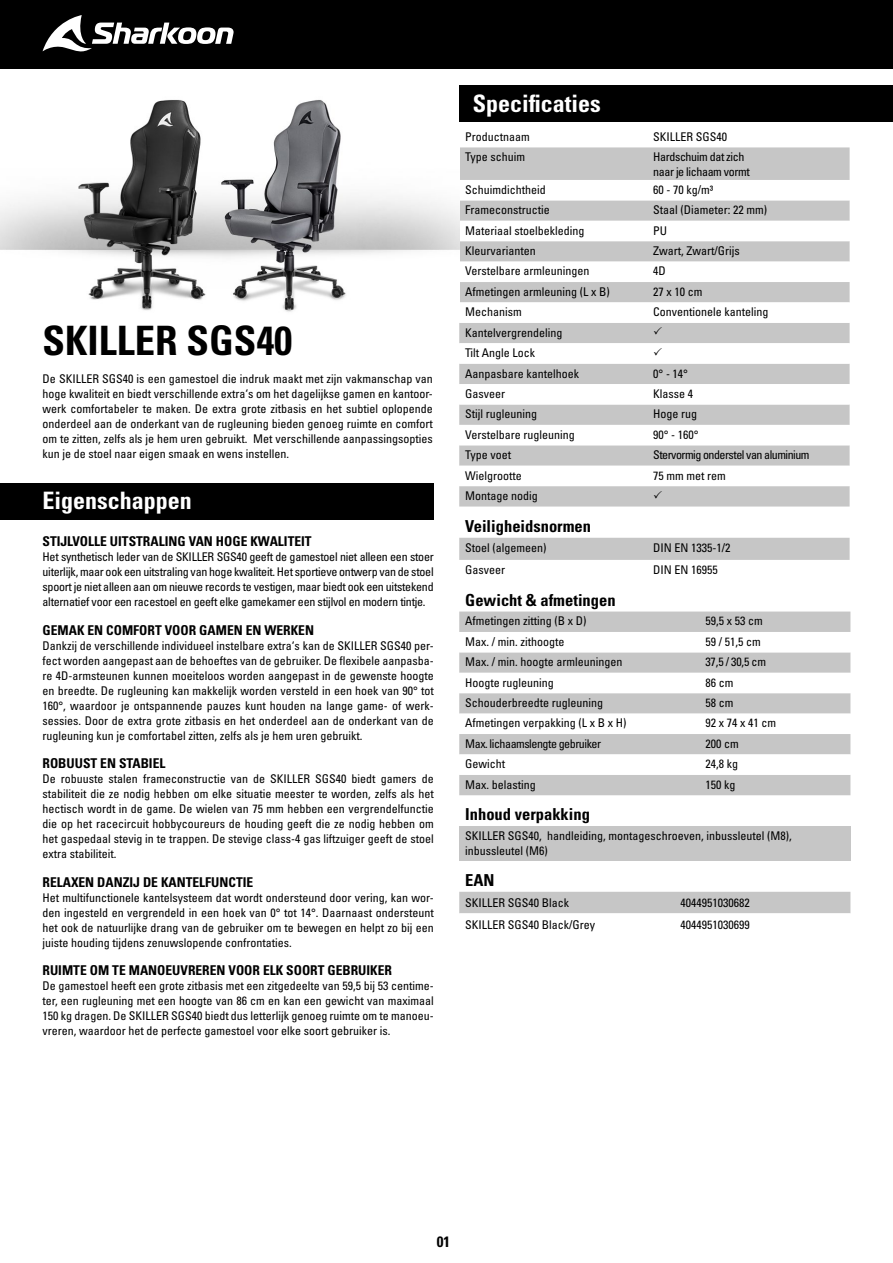
<style>
.page{position:relative;width:893px;height:1263px;background:#fff}
.page>*{position:absolute;margin:0;border:0;box-sizing:border-box;transform-origin:0 0}
.t1{font:40.5px "Univers LTCYR 67 Bold Cond";color:#000}
.t2{font:24px "Univers LTCYR 67 Bold Cond";color:#fff}
.t3{font:16.5px "Univers LTCYR 67 Bold Cond";color:#000}
.t4{font:15px "Univers LTCYR 67 Bold Cond";color:#000}
.t5{font:13.5px "Univers LTCYR 67 Bold Cond";color:#000}
.t6{font:condensed 12px/15px "Univers LTCYR 57";color:#000;text-align:justify}
.t7{font:condensed 12px "Univers LTCYR 57";letter-spacing:-.04em;color:#000}
.t8{font:condensed 12px/14.4px "Univers LTCYR 57";letter-spacing:-.03em;color:#000}
</style>
<div class="page">
<div style="left:0;top:0;width:893px;height:69px;background:#000"></div>
<svg style="left:43px;top:15px;width:191px;height:37px"></svg>
<div style="left:0;top:483px;width:434px;height:37px;background:#000"></div>
<div style="left:459px;top:147px;width:391px;height:359px;background:#c6c6c6"></div>
<svg style="left:459px;top:180px;width:391px;height:184px"></svg>
<div style="left:459px;top:538px;width:391px;height:22px;background:#c6c6c6"></div>
<div style="left:459px;top:611px;width:391px;height:184px;background:#c6c6c6"></div>
<svg style="left:459px;top:632px;width:391px;height:143px"></svg>
<div style="left:459px;top:826px;width:391px;height:34px;background:#c6c6c6"></div>
<div style="left:459px;top:892px;width:391px;height:21px;background:#c6c6c6"></div>
<img style="left:0;top:100px;width:459px;height:212px">
<div style="left:459px;top:85px;width:434px;height:37px;background:#000"></div>
<svg style="left:654px;top:327px;width:8px;height:8px"></svg>
<svg style="left:654px;top:347px;width:8px;height:8px"></svg>
<svg style="left:459px;top:384px;width:391px;height:114px"></svg>
<h1 class="t1" style="left:43px;top:316px;width:251px">SKILLER SGS40</h1>
<p class="t6" style="left:43px;top:371px;width:392px">De SKILLER SGS40 is een gamestoel die indruk maakt met zijn vakmanschap van hoge kwaliteit en biedt verschillende extra‘s om het dagelijkse gamen en kantoor&shy;werk comfortabeler te maken. De extra grote zitbasis en het subtiel oplopende onderdeel aan de onderkant van de rugleuning bieden genoeg ruimte en comfort om te zitten, zelfs als je hem uren gebruikt. Met verschillende aanpassingsopties kun je de stoel naar eigen smaak en wens instellen.</p>
<h2 class="t2" style="left:43px;top:486px;width:151px">Eigenschappen</h2>
<p class="t5" style="left:43px;top:533px;width:271px">STIJLVOLLE UITSTRALING VAN HOGE KWALITEIT</p>
<p class="t6" style="left:43px;top:549px;width:393px">Het synthetisch leder van de SKILLER SGS40 geeft de gamestoel niet alleen een stoer uiterlijk, maar ook een uitstraling van hoge kwaliteit. Het sportieve ontwerp van de stoel spoort je niet alleen aan om nieuwe records te vestigen, maar biedt ook een uitstekend alternatief voor een racestoel en geeft elke gamekamer een stijlvol en modern tintje.</p>
<p class="t5" style="left:43px;top:622px;width:273px">GEMAK EN COMFORT VOOR GAMEN EN WERKEN</p>
<p class="t6" style="left:43px;top:638px;width:393px">Dankzij de verschillende individueel instelbare extra‘s kan de SKILLER SGS40 per&shy;fect worden aangepast aan de behoeftes van de gebruiker. De flexibele aanpasba&shy;re 4D-armsteunen kunnen moeiteloos worden aangepast in de gewenste hoogte en breedte. De rugleuning kan makkelijk worden versteld in een hoek van 90° tot 160°, waardoor je ontspannende pauzes kunt houden na lange game- of werk&shy;sessies. Door de extra grote zitbasis en het onderdeel aan de onderkant van de rugleuning kun je comfortabel zitten, zelfs als je hem uren gebruikt.</p>
<p class="t5" style="left:43px;top:755px;width:124px">ROBUUST EN STABIEL</p>
<p class="t6" style="left:43px;top:771px;width:393px">De robuuste stalen frameconstructie van de SKILLER SGS40 biedt gamers de stabiliteit die ze nodig hebben om elke situatie meester te worden, zelfs als het hectisch wordt in de game. De wielen van 75 mm hebben een vergrendelfunctie die op het racecircuit hobbycoureurs de houding geeft die ze nodig hebben om het gaspedaal stevig in te trappen. De stevige class-4 gas liftzuiger geeft de stoel extra stabiliteit.</p>
<p class="t5" style="left:43px;top:874px;width:212px">RELAXEN DANZIJ DE KANTELFUNCTIE</p>
<p class="t6" style="left:43px;top:890px;width:393px">Het multifunctionele kantelsysteem dat wordt ondersteund door vering, kan wor&shy;den ingesteld en vergrendeld in een hoek van 0° tot 14°. Daarnaast ondersteunt het ook de natuurlijke drang van de gebruiker om te bewegen en helpt zo bij een juiste houding tijdens zenuwslopende confrontaties.</p>
<p class="t5" style="left:43px;top:962px;width:351px">RUIMTE OM TE MANOEUVREREN VOOR ELK SOORT GEBRUIKER</p>
<p class="t6" style="left:43px;top:978px;width:393px">De gamestoel heeft een grote zitbasis met een zitgedeelte van 59,5 bij 53 centime&shy;ter, een rugleuning met een hoogte van 86 cm en kan een gewicht van maximaal 150 kg dragen. De SKILLER SGS40 biedt dus letterlijk genoeg ruimte om te manoeu&shy;vreren, waardoor het de perfecte gamestoel voor elke soort gebruiker is.</p>
<h2 class="t2" style="left:473px;top:89px;width:130px">Specificaties</h2>
<p class="t6" style="left:465px;top:129px;width:66px">Productnaam</p>
<p class="t6" style="left:653px;top:129px;width:76px">SKILLER SGS40</p>
<p class="t6" style="left:465px;top:149px;width:61px">Type schuim</p>
<p class="t8" style="left:653px;top:150px;width:98px">Hardschuim dat zich naar je lichaam vormt</p>
<p class="t6" style="left:465px;top:182px;width:82px">Schuimdichtheid</p>
<p class="t6" style="left:653px;top:182px;width:62px">60 - 70 kg/m³</p>
<p class="t6" style="left:465px;top:202px;width:86px">Frameconstructie</p>
<p class="t6" style="left:653px;top:202px;width:115px">Staal (Diameter: 22 mm)</p>
<p class="t6" style="left:465px;top:223px;width:121px">Materiaal stoelbekleding</p>
<p class="t6" style="left:653px;top:223px;width:16px">PU</p>
<p class="t6" style="left:465px;top:243px;width:72px">Kleurvarianten</p>
<p class="t6" style="left:653px;top:243px;width:88px">Zwart, Zwart/Grijs</p>
<p class="t6" style="left:465px;top:263px;width:126px">Verstelbare armleuningen</p>
<p class="t6" style="left:653px;top:263px;width:14px">4D</p>
<p class="t6" style="left:465px;top:284px;width:146px">Afmetingen armleuning (L x B)</p>
<p class="t6" style="left:653px;top:284px;width:51px">27 x 10 cm</p>
<p class="t6" style="left:465px;top:304px;width:58px">Mechanism</p>
<p class="t6" style="left:653px;top:304px;width:117px">Conventionele kanteling</p>
<p class="t6" style="left:465px;top:322px;width:115px;line-height:20.4px;text-align:left">Kantelvergrendeling<br>Tilt Angle Lock<br>Aanpasbare kantelhoek</p>
<p class="t6" style="left:653px;top:365px;width:36px">0° - 14°</p>
<p class="t6" style="left:465px;top:386px;width:41px">Gasveer</p>
<p class="t6" style="left:653px;top:386px;width:41px">Klasse 4</p>
<p class="t6" style="left:465px;top:406px;width:73px">Stijl rugleuning</p>
<p class="t6" style="left:653px;top:406px;width:45px">Hoge rug</p>
<p class="t6" style="left:465px;top:427px;width:111px">Verstelbare rugleuning</p>
<p class="t6" style="left:653px;top:427px;width:47px">90° - 160°</p>
<p class="t6" style="left:465px;top:447px;width:47px">Type voet</p>
<p class="t7" style="left:653px;top:447px;width:158px">Stervormig onderstel van aluminium</p>
<p class="t6" style="left:465px;top:467px;width:58px">Wielgrootte</p>
<p class="t6" style="left:653px;top:467px;width:74px">75 mm met rem</p>
<p class="t6" style="left:465px;top:488px;width:74px">Montage nodig</p>
<h3 class="t3" style="left:465px;top:516px;width:127px">Veiligheidsnormen</h3>
<p class="t6" style="left:465px;top:539px;width:83px">Stoel (algemeen)</p>
<p class="t6" style="left:653px;top:539px;width:79px">DIN EN 1335-1/2</p>
<p class="t6" style="left:465px;top:562px;width:41px">Gasveer</p>
<p class="t6" style="left:653px;top:562px;width:66px">DIN EN 16955</p>
<h3 class="t3" style="left:465px;top:589px;width:152px">Gewicht &amp; afmetingen</h3>
<p class="t6" style="left:465px;top:613px;width:123px">Afmetingen zitting (B x D)</p>
<p class="t6" style="left:705px;top:613px;width:59px">59,5 x 53 cm</p>
<p class="t6" style="left:465px;top:634px;width:101px">Max. / min. zithoogte</p>
<p class="t6" style="left:705px;top:634px;width:57px">59 / 51,5 cm</p>
<p class="t6" style="left:465px;top:654px;width:159px">Max. / min. hoogte armleuningen</p>
<p class="t6" style="left:705px;top:654px;width:62px">37,5 / 30,5 cm</p>
<p class="t6" style="left:465px;top:674px;width:90px">Hoogte rugleuning</p>
<p class="t6" style="left:705px;top:674px;width:29px">86 cm</p>
<p class="t6" style="left:465px;top:695px;width:139px">Schouderbreedte rugleuning</p>
<p class="t6" style="left:705px;top:695px;width:29px">58 cm</p>
<p class="t6" style="left:465px;top:715px;width:163px">Afmetingen verpakking (L x B x H)</p>
<p class="t6" style="left:705px;top:715px;width:72px">92 x 74 x 41 cm</p>
<p class="t7" style="left:465px;top:736px;width:137px">Max. lichaamslengte gebruiker</p>
<p class="t6" style="left:705px;top:736px;width:35px">200 cm</p>
<p class="t6" style="left:465px;top:756px;width:41px">Gewicht</p>
<p class="t6" style="left:705px;top:756px;width:34px">24,8 kg</p>
<p class="t6" style="left:465px;top:777px;width:72px">Max. belasting</p>
<p class="t6" style="left:705px;top:777px;width:31px">150 kg</p>
<h3 class="t3" style="left:465px;top:804px;width:126px">Inhoud verpakking</h3>
<p class="t6" style="left:465px;top:829px;width:328px;line-height:14.2px">SKILLER SGS40, handleiding, montageschroeven, inbussleutel (M8), inbussleutel (M6)</p>
<h3 class="t3" style="left:465px;top:870px;width:31px">EAN</h3>
<p class="t6" style="left:465px;top:895px;width:105px">SKILLER SGS40 Black</p>
<p class="t6" style="left:680px;top:895px;width:71px">4044951030682</p>
<p class="t6" style="left:465px;top:917px;width:131px">SKILLER SGS40 Black/Grey</p>
<p class="t6" style="left:680px;top:917px;width:71px">4044951030699</p>
<p class="t4" style="left:437px;top:1232px;width:15px">01</p>
</div>
